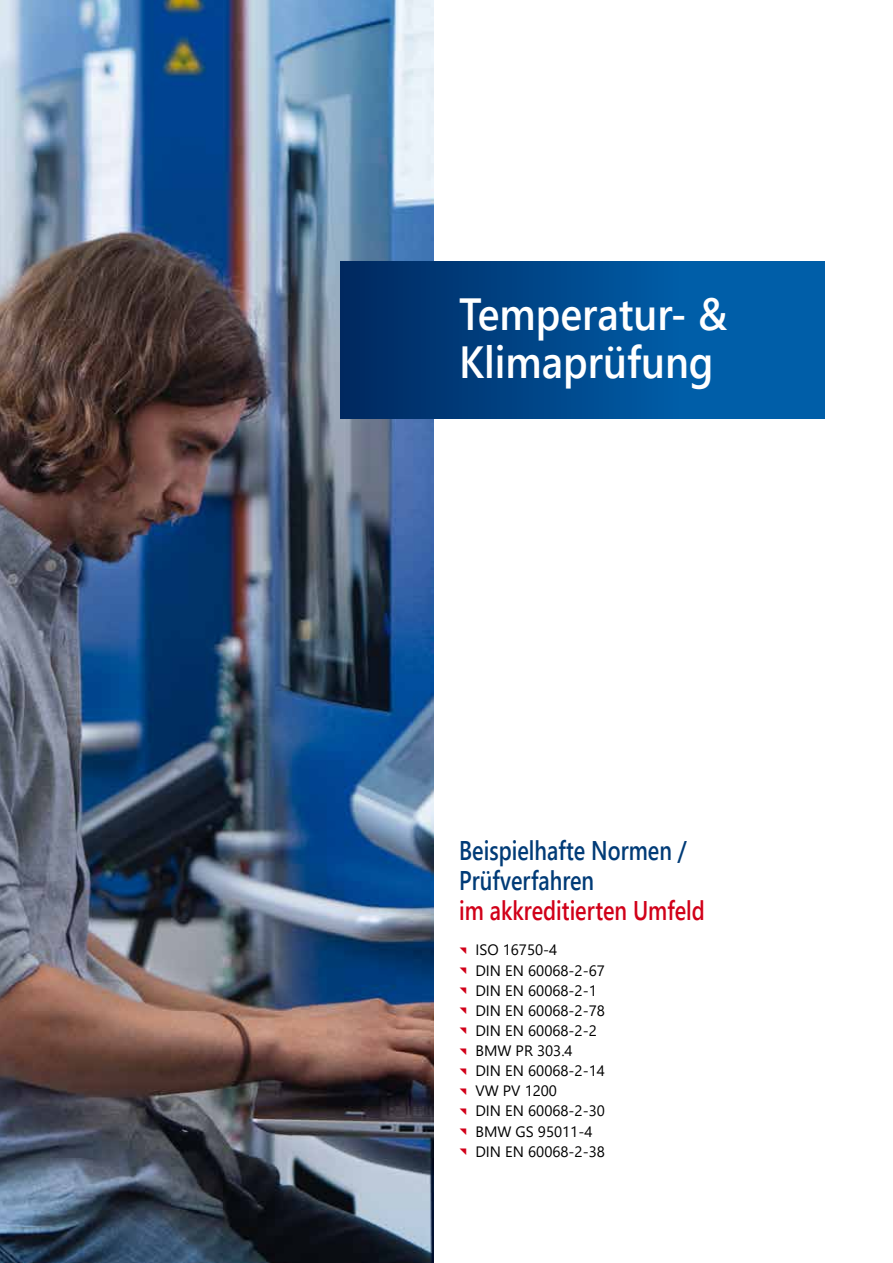
<style>
.page{position:relative;width:893px;height:1263px;background:#fff}
.page>*{position:absolute;margin:0;border:0;box-sizing:border-box;transform-origin:0 0}
.t1{font:600 45px/48px "Segoe UI";color:#fff;scale:.91 1}
.t2{font:600 27px/30px "Segoe UI";color:#003b77;scale:.8 1}
.t3{font:600 27px "Segoe UI";color:#d10019;scale:.8 1}
.t4{font:15px/20.1px "Segoe UI";color:#000}
</style>
<div class="page">
<img style="left:0;top:0;width:434px;height:1263px">
<div style="left:340px;top:261px;width:485px;height:158px;background:linear-gradient(to right,#002c64,#0069b7)"></div>
<h1 class="t1" style="left:459px;top:287px;width:296px">Temperatur- &amp;<br>Klimaprüfung</h1>
<h2 class="t2" style="left:459px;top:834px;width:286px">Beispielhafte Normen /<br>Prüfverfahren</h2>
<h2 class="t3" style="left:459px;top:885px;width:309px">im akkreditierten Umfeld</h2>
<p class="t4" style="left:475px;top:939px;width:131px">ISO 16750-4<br>DIN EN 60068-2-67<br>DIN EN 60068-2-1<br>DIN EN 60068-2-78<br>DIN EN 60068-2-2<br>BMW PR 303.4<br>DIN EN 60068-2-14<br>VW PV 1200<br>DIN EN 60068-2-30<br>BMW GS 95011-4<br>DIN EN 60068-2-38</p>
</div>
